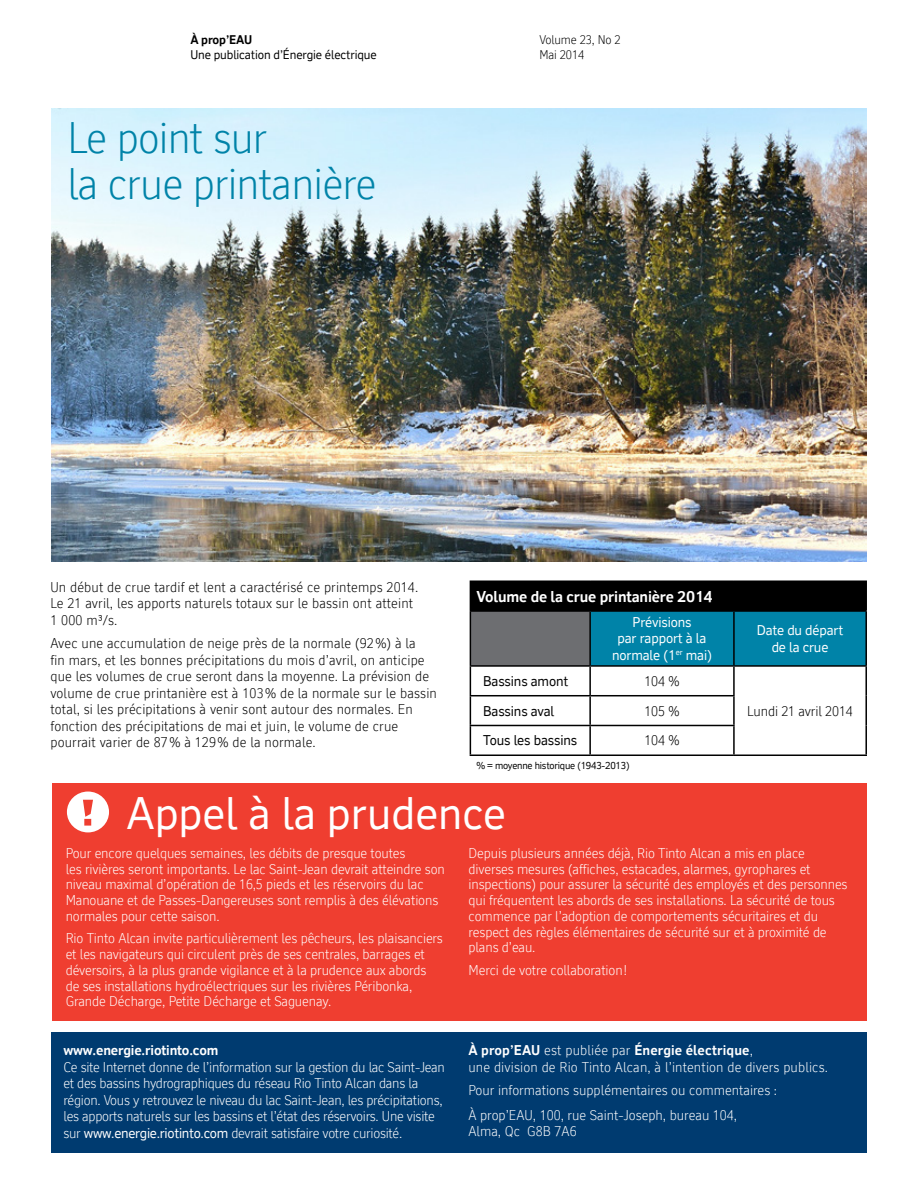
<style>
.page{position:relative;width:918px;height:1188px;background:#fff}
.page>*{position:absolute;margin:0;border:0;box-sizing:border-box;transform-origin:0 0}
.t1{font:43.5px "RT Vickerman";color:#fff}
.t2{font:300 42.15px/46.3px "RT Vickerman";letter-spacing:-.02em;color:#0083a8}
.t3{font:700 15px "RT Vickerman";letter-spacing:-.01em;color:#fff}
.t4{font:300 13.5px/15.8px "RT Vickerman";letter-spacing:-.01em;color:#fff}
.t5{font:300 13.5px/16.5px "RT Vickerman";letter-spacing:.01em;color:#000}
.t6{font:300 13.5px/16.5px "RT Vickerman";letter-spacing:.01em;color:#fff}
.t7{font:13.5px/16.5px "RT Vickerman";letter-spacing:-.01em;color:#fff;text-align:center}
.t8{font:13.5px "RT Vickerman";letter-spacing:-.01em;color:#000}
.t9{font:700 13.5px "RT Vickerman";letter-spacing:-.01em;color:#fff}
.t10{font:300 13.5px "RT Vickerman";letter-spacing:-.01em;color:#000}
.t11{font:12px "RT Vickerman";letter-spacing:-.01em;color:#000}
.t12{font:300 12px/15px "RT Vickerman";letter-spacing:-.01em;color:#000}
.t13{font:700 12px "RT Vickerman";letter-spacing:-.01em;color:#000}
.t14{font:9.75px "RT Vickerman";letter-spacing:-.02em;color:#000}
.s1{font-weight:400}
.s2{font-weight:700}
</style>
<div class="page">
<div style="left:470px;top:581px;width:396px;height:30px;background:#000"></div>
<div style="left:470px;top:611px;width:120px;height:55px;background:#6d6e71"></div>
<div style="left:591px;top:612px;width:274px;height:53px;background:#0083a8"></div>
<hr style="left:470px;top:580px;width:120px;height:2px;background:#000">
<hr style="left:590px;top:580px;width:144px;height:2px;background:#000">
<hr style="left:734px;top:580px;width:133px;height:2px;background:#000">
<hr style="left:865px;top:582px;width:2px;height:28px;background:#000">
<hr style="left:470px;top:610px;width:120px;height:2px;background:#000">
<hr style="left:470px;top:612px;width:1px;height:53px;background:#000">
<hr style="left:590px;top:610px;width:144px;height:2px;background:#000">
<hr style="left:589px;top:612px;width:2px;height:53px;background:#000">
<hr style="left:734px;top:610px;width:133px;height:2px;background:#000">
<hr style="left:733px;top:612px;width:2px;height:53px;background:#000">
<hr style="left:865px;top:612px;width:2px;height:53px;background:#000">
<hr style="left:470px;top:665px;width:120px;height:2px;background:#000">
<hr style="left:590px;top:665px;width:144px;height:2px;background:#000">
<hr style="left:589px;top:667px;width:2px;height:28px;background:#000">
<hr style="left:734px;top:665px;width:133px;height:2px;background:#000">
<hr style="left:733px;top:667px;width:2px;height:28px;background:#000">
<hr style="left:865px;top:667px;width:2px;height:29px;background:#000">
<hr style="left:470px;top:695px;width:120px;height:1px;background:#000">
<hr style="left:590px;top:695px;width:145px;height:1px;background:#000">
<hr style="left:589px;top:696px;width:2px;height:29px;background:#000">
<hr style="left:733px;top:696px;width:2px;height:29px;background:#000">
<hr style="left:865px;top:696px;width:2px;height:29px;background:#000">
<hr style="left:470px;top:725px;width:120px;height:1px;background:#000">
<svg style="left:470px;top:667px;width:1px;height:88px"></svg>
<hr style="left:590px;top:725px;width:145px;height:1px;background:#000">
<hr style="left:589px;top:726px;width:2px;height:29px;background:#000">
<hr style="left:733px;top:726px;width:2px;height:29px;background:#000">
<hr style="left:865px;top:725px;width:2px;height:30px;background:#000">
<hr style="left:470px;top:755px;width:120px;height:1px;background:#000">
<hr style="left:590px;top:755px;width:144px;height:1px;background:#000">
<hr style="left:734px;top:755px;width:133px;height:1px;background:#000">
<div style="left:52px;top:783px;width:815px;height:237px;background:#ef3e30"></div>
<svg style="left:67px;top:792px;width:42px;height:40px"></svg>
<div style="left:51px;top:1032px;width:816px;height:121px;background:#003b70"></div>
<img style="left:51px;top:108px;width:816px;height:453px">
<p class="t13" style="left:190px;top:32px;width:63px">À prop’EAU</p>
<p class="t11" style="left:190px;top:47px;width:188px">Une publication d’Énergie électrique</p>
<h2 class="t2" style="left:68px;top:114px;width:311px">Le point sur<br>la crue printanière</h2>
<p class="t12" style="left:539px;top:32px;width:83px">Volume 23, No 2<br>Mai 2014</p>
<p class="t5" style="left:50px;top:579px;width:369px">Un début de crue tardif et lent a caractérisé ce printemps 2014.<br>Le 21 avril, les apports naturels totaux sur le bassin ont atteint<br>1 000 m³/s.</p>
<p class="t5" style="left:50px;top:635px;width:388px">Avec une accumulation de neige près de la normale (92%) à la<br>fin mars, et les bonnes précipitations du mois d’avril, on anticipe que les volumes de crue seront dans la moyenne. La prévision de volume de crue printanière est à 103% de la normale sur le bassin total, si les précipitations à venir sont autour des normales. En fonction des précipitations de mai et juin, le volume de crue pourrait varier de 87% à 129% de la normale.</p>
<p class="t3" style="left:476px;top:587px;width:238px">Volume de la crue printanière 2014</p>
<p class="t7" style="left:612px;top:614px;width:101px">Prévisions<br>par rapport à la normale (1<sup>er</sup> mai)</p>
<p class="t7" style="left:757px;top:622px;width:88px">Date du départ de la crue</p>
<p class="t8" style="left:483px;top:673px;width:87px">Bassins amont</p>
<p class="t5" style="left:644px;top:673px;width:37px">104 %</p>
<p class="t8" style="left:483px;top:702px;width:73px">Bassins aval</p>
<p class="t5" style="left:644px;top:702px;width:37px">105 %</p>
<p class="t10" style="left:747px;top:703px;width:107px">Lundi 21 avril 2014</p>
<p class="t8" style="left:483px;top:732px;width:96px">Tous les bassins</p>
<p class="t5" style="left:644px;top:732px;width:37px">104 %</p>
<p class="t14" style="left:476px;top:760px;width:155px">% = moyenne historique (1943-2013)</p>
<h1 class="t1" style="left:126px;top:786px;width:381px">Appel à la prudence</h1>
<p class="t4" style="left:66px;top:845px;width:381px">Pour encore quelques semaines, les débits de presque toutes<br>les rivières seront importants. Le lac Saint-Jean devrait atteindre son niveau maximal d’opération de 16,5 pieds et les réservoirs du lac Manouane et de Passes-Dangereuses sont remplis à des élévations normales pour cette saison.</p>
<p class="t4" style="left:66px;top:931px;width:379px">Rio Tinto Alcan invite particulièrement les pêcheurs, les plaisanciers et les navigateurs qui circulent près de ses centrales, barrages et déversoirs, à la plus grande vigilance et à la prudence aux abords de ses installations hydroélectriques sur les rivières Péribonka, Grande Décharge, Petite Décharge et Saguenay.</p>
<p class="t4" style="left:469px;top:845px;width:380px">Depuis plusieurs années déjà, Rio Tinto Alcan a mis en place diverses mesures (affiches, estacades, alarmes, gyrophares et inspections) pour assurer la sécurité des employés et des personnes qui fréquentent les abords de ses installations. La sécurité de tous commence par l’adoption de comportements sécuritaires et du respect des règles élémentaires de sécurité sur et à proximité de plans d’eau.</p>
<p class="t4" style="left:469px;top:962px;width:160px">Merci de votre collaboration!</p>
<p class="t9" style="left:63px;top:1042px;width:157px">www.energie.riotinto.com</p>
<p class="t4" style="left:63px;top:1058px;width:383px;line-height:16.5px">Ce site Internet donne de l’information sur la gestion du lac Saint-Jean et des bassins hydrographiques du réseau Rio Tinto Alcan dans la région. Vous y retrouvez le niveau du lac Saint-Jean, les précipitations, les apports naturels sur les bassins et l’état des réservoirs. Une visite sur <span class="s1">www.energie.riotinto.com</span> devrait satisfaire votre curiosité.</p>
<p class="t6" style="left:468px;top:1042px;width:361px"><span class="s2">À prop’EAU</span> est publiée par <span class="s2">Énergie électrique</span>,<br>une division de Rio Tinto Alcan, à l’intention de divers publics.</p>
<p class="t4" style="left:468px;top:1077px;width:310px;line-height:25px">Pour informations supplémentaires ou commentaires :<br>À prop’EAU, 100, rue Saint-Joseph, bureau 104,</p>
<p class="t4" style="left:468px;top:1124px;width:110px">Alma, Qc G8B 7A6</p>
</div>
